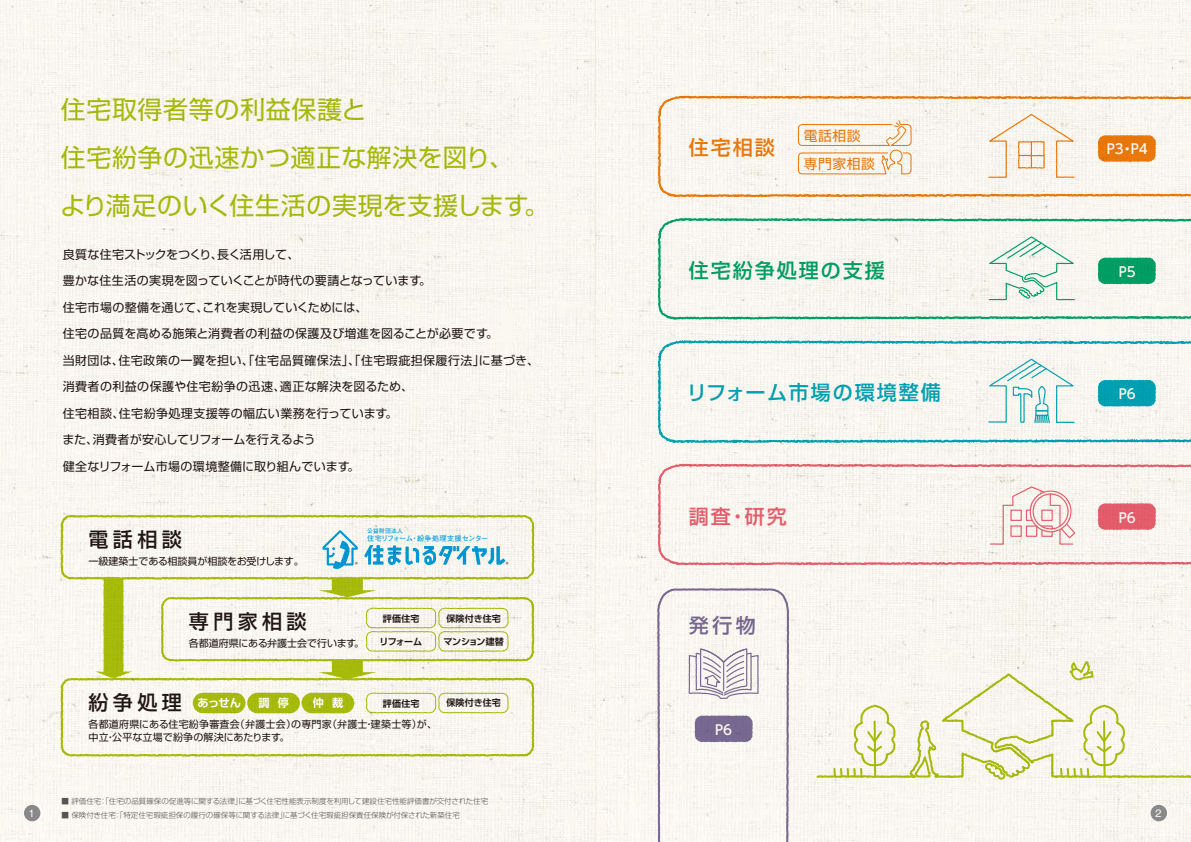
<style>
.page{position:relative;width:1191px;height:842px;background:#fff}
.page>*{position:absolute;margin:0;border:0;box-sizing:border-box;transform-origin:0 0}
.t1{font:25px/48px "Shin Go Pr 6 N";letter-spacing:.025em;color:#abc10d}
.t2{font:500 20px "Shin Go Pr 6 N";letter-spacing:.22em;color:#221815}
.t3{font:500 20px "Shin Go Pr 6 N";letter-spacing:.1em;color:#00a6bd}
.t4{font:500 20px "Shin Go Pr 6 N";letter-spacing:.1em;color:#00a469}
.t5{font:500 20px "Shin Go Pr 6 N";color:#ea6173}
.t6{font:500 20px "Shin Go Pr 6 N";color:#ef7c0a}
.t7{font:500 20px "Shin Go Pr 6 N";color:#7a6c99}
.t8{font:13.7px "Shin Go Pr 6 N";letter-spacing:.04em;color:#ef7c0a}
.t9{font:500 13.6px "UD Shin Go NT Pro";color:#fff}
.t10{font:12px "Shin Go Pr 6 N";letter-spacing:.025em;color:#221815}
.t11{font:12px "Shin Go Pr 6 N";color:#221815}
.t12{font:12px "Shin Go Pr 6 N";letter-spacing:.005em;color:#221815}
.t13{font:12px "Shin Go Pr 6 N";letter-spacing:-.025em;color:#221815}
.t14{font:12px "Shin Go Pr 6 N";letter-spacing:-.04em;color:#221815}
.t15{font:700 11.2px "Shin Go Pr 6 N De";color:#fff}
.t16{font:10px/13px "Shin Go Pr 6 N";letter-spacing:.02em;color:#221815}
.t17{font:10px "Shin Go Pr 6 N";color:#221815}
.t18{font:9.4px "Gothic MB101 Pr 6 N";color:#fff}
.t19{font:700 9px "Shin Go Pr 6 N De";letter-spacing:.02em;color:#221815}
.t20{font:700 9px "Shin Go Pr 6 N De";letter-spacing:-.015em;color:#221815}
.t21{font:300 7.5px "Shin Go Pr 6 N";color:#595757}
.t22{font:700 7.1px "Futo Go B101 Pro";letter-spacing:-.055em;color:#009de1}
.t23{font:700 5.7px "Futo Go B101 Pro";letter-spacing:.05em;color:#009de1}
.t24{font:700 5.7px "Futo Go B101 Pro";color:#221815}
</style>
<div class="page">
<img style="left:0;top:0;width:1191px;height:842px">
<div style="left:24px;top:805px;width:16px;height:16px;background:#89898a;border-radius:50%"></div>
<div style="left:1150px;top:805px;width:17px;height:16px;background:#89898a;border-radius:50%"></div>
<h1 class="t1" style="left:60px;top:83px;width:491px">住宅取得者等の利益保護と<br>住宅紛争の迅速かつ適正な解決を図り、<br>より満足のいく住生活の実現を支援します。</h1>
<p class="t14" style="left:63px;top:244px;width:238px">良質な住宅ストックをつくり、長く活用して、</p>
<p class="t10" style="left:63px;top:271px;width:370px">豊かな住生活の実現を図っていくことが時代の要請となっています。</p>
<p class="t11" style="left:63px;top:297px;width:306px">住宅市場の整備を通じて、これを実現していくためには、</p>
<p class="t10" style="left:63px;top:324px;width:437px">住宅の品質を高める施策と消費者の利益の保護及び増進を図ることが必要です。</p>
<p class="t10" style="left:63px;top:350px;width:478px">当財団は、住宅政策の一翼を担い、「住宅品質確保法」、「住宅瑕疵担保履行法」に基づき、</p>
<p class="t10" style="left:63px;top:377px;width:352px">消費者の利益の保護や住宅紛争の迅速、適正な解決を図るため、</p>
<p class="t10" style="left:63px;top:403px;width:336px">住宅相談、住宅紛争処理支援等の幅広い業務を行っています。</p>
<p class="t13" style="left:62px;top:430px;width:254px">また、消費者が安心してリフォームを行えるよう</p>
<p class="t12" style="left:63px;top:456px;width:298px">健全なリフォーム市場の環境整備に取り組んでいます。</p>
<h2 class="t2" style="left:89px;top:523px;width:95px">電話相談</h2>
<p class="t17" style="left:89px;top:553px;width:217px">一級建築士である相談員が相談をお受けします。</p>
<p class="t23" style="left:367px;top:526px;width:37px">公益財団法人</p>
<p class="t22" style="left:367px;top:532px;width:122px">住宅リフォーム・紛争処理支援センター</p>
<p class="t24" style="left:355px;top:557px;width:7px">®</p>
<p class="t24" style="left:506px;top:557px;width:7px">®</p>
<h2 class="t2" style="left:189px;top:605px;width:119px">専門家相談</h2>
<p class="t17" style="left:189px;top:635px;width:177px">各都道府県にある弁護士会で行います。</p>
<p class="t19" style="left:383px;top:611px;width:38px">評価住宅</p>
<p class="t19" style="left:446px;top:611px;width:56px">保険付き住宅</p>
<p class="t19" style="left:379px;top:635px;width:44px">リフォーム</p>
<p class="t20" style="left:443px;top:634px;width:62px">マンション建替</p>
<h2 class="t2" style="left:89px;top:686px;width:95px">紛争処理</h2>
<p class="t16" style="left:89px;top:717px;width:350px">各都道府県にある住宅紛争審査会（弁護士会）の専門家（弁護士・建築士等）が、中立・公平な立場で紛争の解決にあたります。</p>
<p class="t15" style="left:198px;top:694px;width:45px">あっせん</p>
<p class="t15" style="left:258px;top:694px;width:32px">調 停</p>
<p class="t15" style="left:313px;top:694px;width:32px">仲 裁</p>
<p class="t19" style="left:383px;top:696px;width:38px">評価住宅</p>
<p class="t19" style="left:446px;top:695px;width:56px">保険付き住宅</p>
<h2 class="t6" style="left:689px;top:131px;width:87px">住宅相談</h2>
<p class="t8" style="left:804px;top:124px;width:58px">電話相談</p>
<p class="t8" style="left:804px;top:153px;width:72px">専門家相談</p>
<p class="t9" style="left:1106px;top:138px;width:43px">P3・P4</p>
<h2 class="t4" style="left:689px;top:254px;width:197px">住宅紛争処理の支援</h2>
<p class="t9" style="left:1118px;top:261px;width:19px">P5</p>
<h2 class="t3" style="left:687px;top:376px;width:255px">リフォーム市場の環境整備</h2>
<p class="t9" style="left:1118px;top:383px;width:19px">P6</p>
<h2 class="t5" style="left:689px;top:499px;width:99px">調査・研究</h2>
<p class="t9" style="left:1118px;top:506px;width:19px">P6</p>
<h2 class="t7" style="left:689px;top:609px;width:69px">発行物</h2>
<p class="t9" style="left:715px;top:719px;width:19px">P6</p>
<p class="t21" style="left:61px;top:795px;width:428px">■ 評価住宅：「住宅の品質確保の促進等に関する法律」に基づく住宅性能表示制度を利用して建設住宅性能評価書が交付された住宅</p>
<p class="t21" style="left:61px;top:809px;width:400px">■ 保険付き住宅：「特定住宅瑕疵担保の履行の確保等に関する法律」に基づく住宅瑕疵担保責任保険が付保された新築住宅</p>
<p class="t18" style="left:29px;top:805px;width:8px">1</p>
<p class="t18" style="left:1155px;top:805px;width:8px">2</p>
</div>
